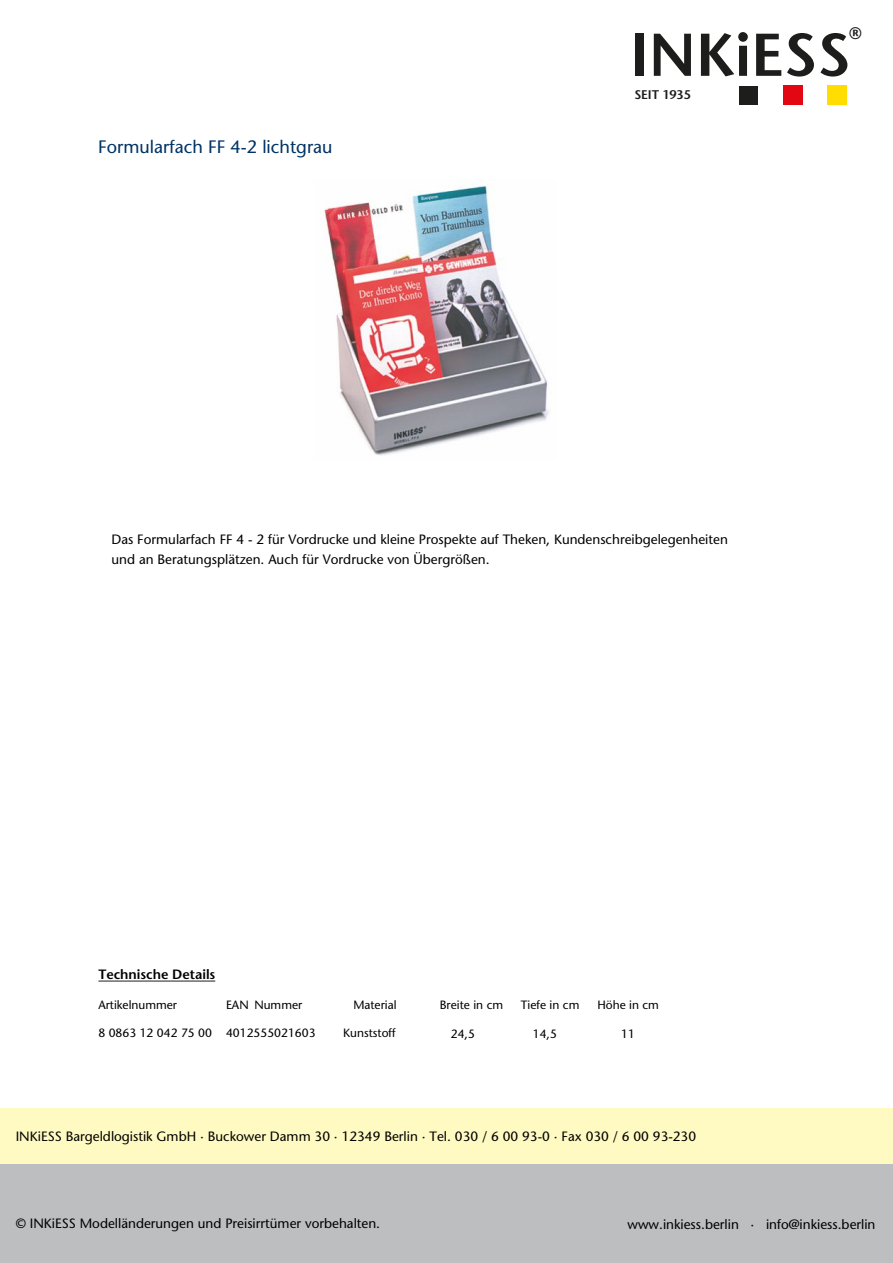
<style>
.page{position:relative;width:893px;height:1263px;background:#fff}
.page>*{position:absolute;margin:0;border:0;box-sizing:border-box;transform-origin:0 0}
.t1{font:600 60.15px "Stone Sans Std";color:#1d1d1b}
.t2{font:500 18px "Stone Sans Std";color:#036}
.t3{font:600 16.65px "Stone Sans Std";color:#1d1d1b}
.t4{font:500 13.5px/20.4px "Stone Sans Std";color:#000}
.t5{font:600 13.5px "Stone Sans Std";color:#000}
.t6{font:600 12.6px "Stone Sans Std";letter-spacing:-.01em;color:#1d1d1b}
.t7{font:500 12px "Stone Sans Std";color:#000}
</style>
<div class="page">
<img style="left:324px;top:182px;width:225px;height:274px">
<hr style="left:98px;top:980px;width:117px;height:1px;background:#000">
<div style="left:0;top:1163px;width:893px;height:100px;background:#bcbec0"></div>
<div style="left:0;top:1108px;width:893px;height:55px;background:#fffac2"></div>
<div style="left:827px;top:85px;width:19px;height:20px;background:#fd0"></div>
<div style="left:739px;top:86px;width:19px;height:19px;background:#1d1d1b"></div>
<div style="left:783px;top:85px;width:19px;height:20px;background:#e30613"></div>
<h2 class="t2" style="left:98px;top:136px;width:236px">Formularfach FF 4-2 lichtgrau</h2>
<h1 class="t1" style="left:630px;top:19px;width:222px">INKiESS</h1>
<p class="t3" style="left:849px;top:23px;width:14px">®</p>
<p class="t6" style="left:634px;top:87px;width:58px">SEIT 1935</p>
<p class="t4" style="left:111px;top:529px;width:618px">Das Formularfach FF 4 - 2 für Vordrucke und kleine Prospekte auf Theken, Kundenschreibgelegenheiten und an Beratungsplätzen. Auch für Vordrucke von Übergrößen.</p>
<p class="t5" style="left:98px;top:966px;width:119px">Technische Details</p>
<p class="t7" style="left:98px;top:997px;width:80px">Artikelnummer</p>
<p class="t7" style="left:98px;top:1026px;width:115px">8 0863 12 042 75 00</p>
<p class="t7" style="left:440px;top:998px;width:65px">Breite in cm</p>
<p class="t7" style="left:521px;top:998px;width:60px">Tiefe in cm</p>
<p class="t7" style="left:597px;top:998px;width:63px">Höhe in cm</p>
<p class="t7" style="left:226px;top:998px;width:78px">EAN Nummer</p>
<p class="t7" style="left:353px;top:998px;width:45px">Material</p>
<p class="t7" style="left:226px;top:1026px;width:91px">4012555021603</p>
<p class="t7" style="left:343px;top:1026px;width:54px">Kunststoff</p>
<p class="t7" style="left:451px;top:1027px;width:26px">24,5</p>
<p class="t7" style="left:533px;top:1027px;width:26px">14,5</p>
<p class="t7" style="left:621px;top:1027px;width:15px">11</p>
<p class="t4" style="left:16px;top:1126px;width:682px">INKiESS Bargeldlogistik GmbH · Buckower Damm 30 · 12349 Berlin · Tel. 030 / 6 00 93-0 · Fax 030 / 6 00 93-230</p>
<p class="t4" style="left:16px;top:1213px;width:366px">© INKiESS Modelländerungen und Preisirrtümer vorbehalten.</p>
<p class="t4" style="left:628px;top:1214px;width:249px">www.inkiess.berlin · info@inkiess.berlin</p>
</div>
